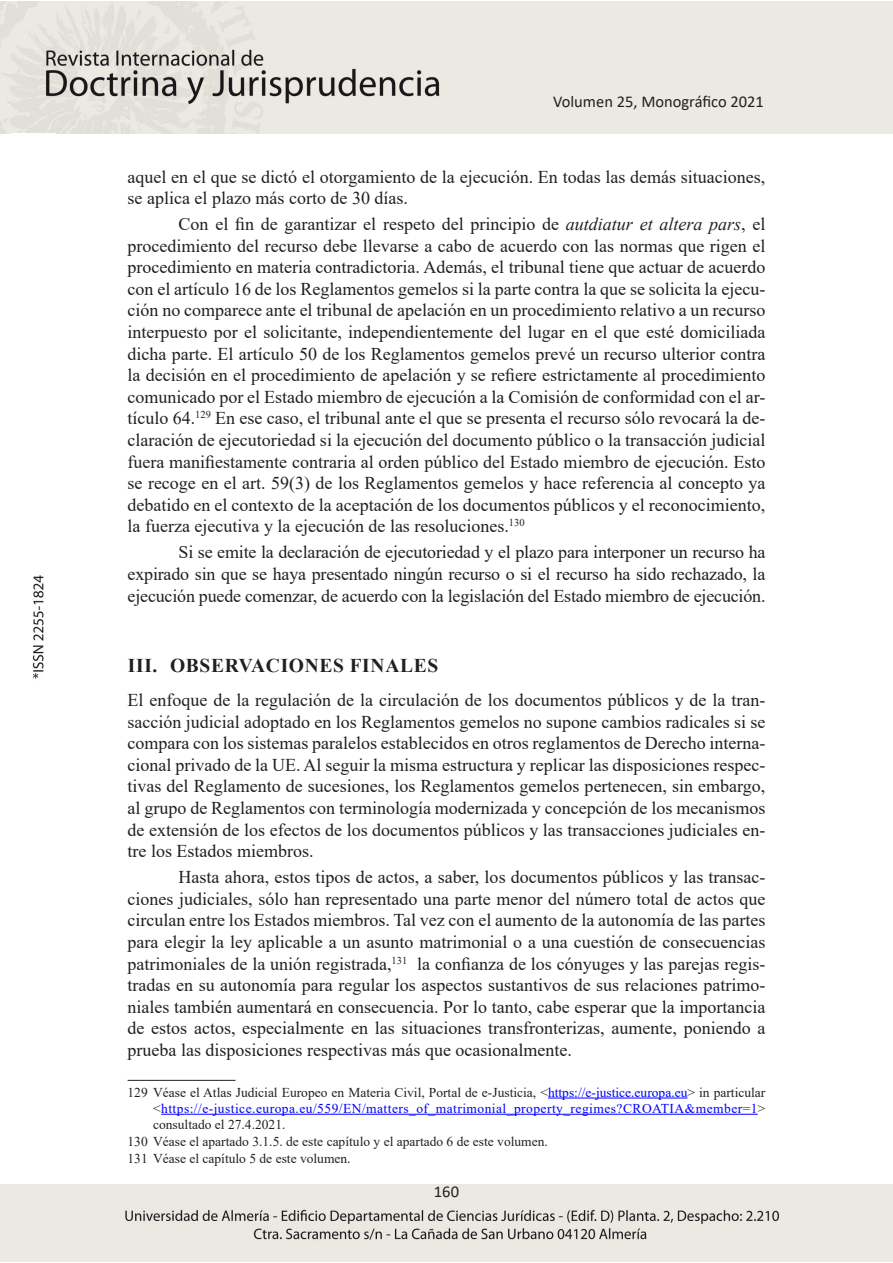
<style>
.page{position:relative;width:893px;height:1263px;background:#fff}
.page>*{position:absolute;margin:0;border:0;box-sizing:border-box;transform-origin:0 0}
.TITULO_1{font:700 19.5px "Times New Roman";letter-spacing:.035em;color:#231f20}
.PARRAFO_2{font:18px/21.6px "Times New Roman";color:#231f20;text-align:justify}
.PARRAFO_1{font:18px/21.6px "Times New Roman";color:#231f20}
.t1{font:16.5px "Calibri";color:#231f20}
.PIE{font:13.5px/16.2px "Times New Roman";letter-spacing:.035em;color:#00f;text-align:justify}
.PIE-2{font:13.5px "Times New Roman";color:#231f20}
.s1{font-style:italic}
.s2{color:#231f20}
</style>
<div class="page">
<img style="left:0;top:1184px;width:893px;height:78px">
<img style="left:0;top:1px;width:893px;height:133px">
<img style="left:32px;top:575px;width:12px;height:104px">
<hr style="left:128px;top:1080px;width:108px;height:1px;background:#231f20">
<hr style="left:548px;top:1098px;width:139px;height:1px;background:#00f">
<hr style="left:161px;top:1114px;width:597px;height:1px;background:#00f">
<p class="t1" style="left:553px;top:90px;width:212px">Volumen 25, Monográfico 2021</p>
<p class="PARRAFO_1" style="left:128px;top:165px;width:639px">aquel en el que se dictó el otorgamiento de la ejecución. En todas las demás situaciones, se aplica el plazo más corto de 30 días.</p>
<p class="PARRAFO_2" style="left:128px;top:213px;width:639px;text-indent:51px">Con el fin de garantizar el respeto del principio de <span class="s1">autdiatur et altera pars</span>, el procedimiento del recurso debe llevarse a cabo de acuerdo con las normas que rigen el procedimiento en materia contradictoria. Además, el tribunal tiene que actuar de acuerdo con el artículo 16 de los Reglamentos gemelos si la parte contra la que se solicita la ejecu&shy;ción no comparece ante el tribunal de apelación en un procedimiento relativo a un recurso interpuesto por el solicitante, independientemente del lugar en el que esté domiciliada dicha parte. El artículo 50 de los Reglamentos gemelos prevé un recurso ulterior contra la decisión en el procedimiento de apelación y se refiere estrictamente al procedimiento comunicado por el Estado miembro de ejecución a la Comisión de conformidad con el ar&shy;tículo 64.<sup>129</sup> En ese caso, el tribunal ante el que se presenta el recurso sólo revocará la de&shy;claración de ejecutoriedad si la ejecución del documento público o la transacción judicial fuera manifiestamente contraria al orden público del Estado miembro de ejecución. Esto se recoge en el art. 59(3) de los Reglamentos gemelos y hace referencia al concepto ya debatido en el contexto de la aceptación de los documentos públicos y el reconocimiento, la fuerza ejecutiva y la ejecución de las resoluciones.<sup>130</sup></p>
<p class="PARRAFO_2" style="left:128px;top:541px;width:639px;text-indent:51px">Si se emite la declaración de ejecutoriedad y el plazo para interponer un recurso ha expirado sin que se haya presentado ningún recurso o si el recurso ha sido rechazado, la ejecución puede comenzar, de acuerdo con la legislación del Estado miembro de ejecución.</p>
<p class="TITULO_1" style="left:128px;top:651px;width:312px">III. OBSERVACIONES FINALES</p>
<p class="PARRAFO_1" style="left:128px;top:689px;width:639px;text-align:justify">El enfoque de la regulación de la circulación de los documentos públicos y de la tran&shy;sacción judicial adoptado en los Reglamentos gemelos no supone cambios radicales si se compara con los sistemas paralelos establecidos en otros reglamentos de Derecho interna&shy;cional privado de la UE. Al seguir la misma estructura y replicar las disposiciones respec&shy;tivas del Reglamento de sucesiones, los Reglamentos gemelos pertenecen, sin embargo, al grupo de Reglamentos con terminología modernizada y concepción de los mecanismos de extensión de los efectos de los documentos públicos y las transacciones judiciales en&shy;tre los Estados miembros.</p>
<p class="PARRAFO_2" style="left:128px;top:866px;width:639px;text-indent:51px">Hasta ahora, estos tipos de actos, a saber, los documentos públicos y las transac&shy;ciones judiciales, sólo han representado una parte menor del número total de actos que circulan entre los Estados miembros. Tal vez con el aumento de la autonomía de las partes para elegir la ley aplicable a un asunto matrimonial o a una cuestión de consecuencias patrimoniales de la unión registrada,<sup>131</sup> la confianza de los cónyuges y las parejas regis&shy;tradas en su autonomía para regular los aspectos sustantivos de sus relaciones patrimo&shy;niales también aumentará en consecuencia. Por lo tanto, cabe esperar que la importancia de estos actos, especialmente en las situaciones transfronterizas, aumente, poniendo a prueba las disposiciones respectivas más que ocasionalmente.</p>
<p class="PIE" style="left:153px;top:1083px;width:614px;text-indent:-26px"><span class="s2">129 Véase el Atlas Judicial Europeo en Materia Civil, Portal de e-Justicia, &lt;</span>https://e-justice.europa.eu<span class="s2">&gt; in particular &lt;</span>https://e-justice.europa.eu/559/EN/matters_of_matrimonial_property_regimes?CROATIA&amp;member=1<span class="s2">&gt; consultado el 27.4.2021.</span></p>
<p class="PIE-2" style="left:128px;top:1132px;width:422px">130 Véase el apartado 3.1.5. de este capítulo y el apartado 6 de este volumen.</p>
<p class="PIE-2" style="left:128px;top:1149px;width:225px">131 Véase el capítulo 5 de este volumen.</p>
<p class="t1" style="left:434px;top:1180px;width:27px">160</p>
</div>
